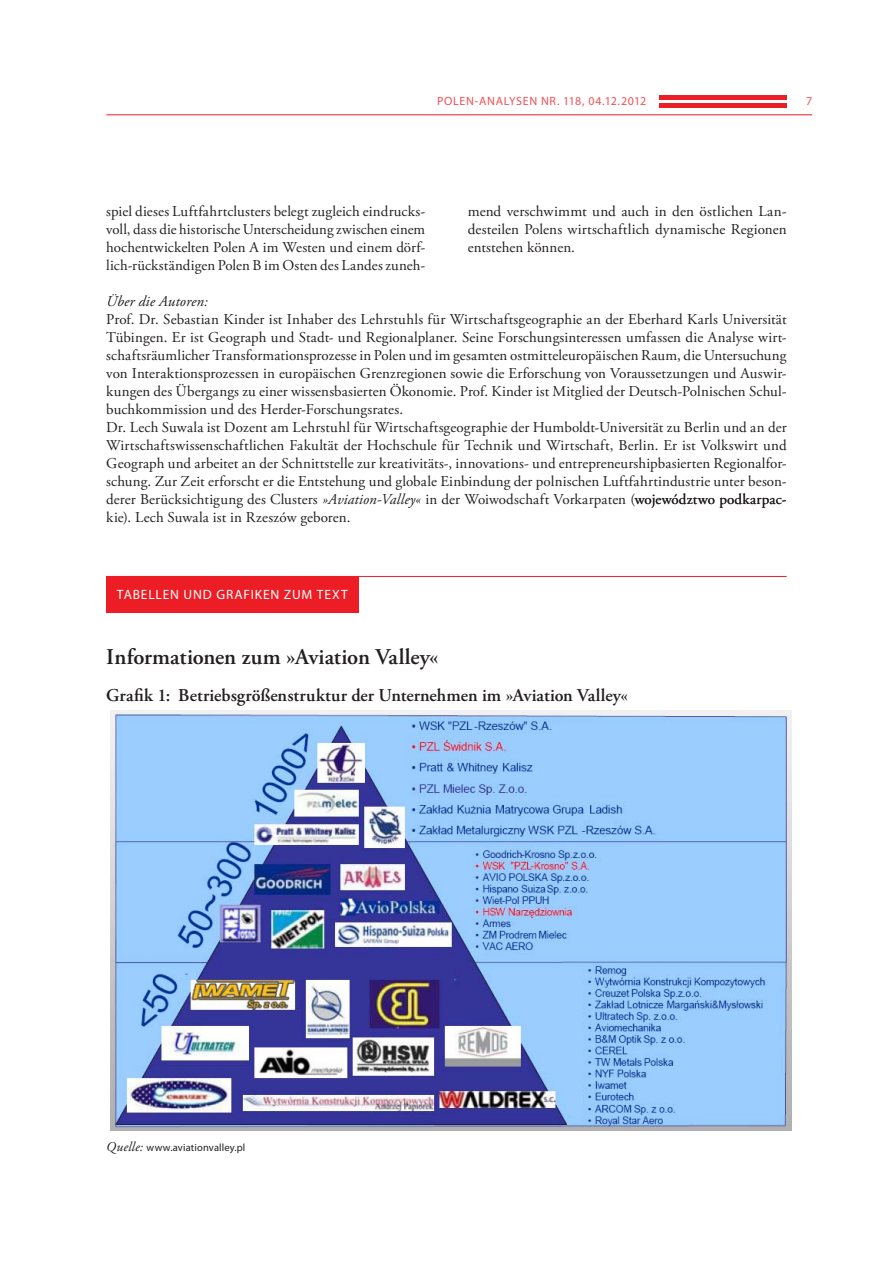
<style>
.page{position:relative;width:893px;height:1263px;background:#fff}
.page>*{position:absolute;margin:0;border:0;box-sizing:border-box;transform-origin:0 0}
.Ueberschrift_Artikel{font:600 22.5px "Adobe Garamond Pro";color:#231f20}
.Ueberschrift_Tabelle{font:600 18px "Adobe Garamond Pro";color:#231f20}
.Nach_Ueberschrift_2{font:15px/18px "Adobe Garamond Pro";letter-spacing:.01em;color:#231f20;text-align:justify}
.Standardtext_Artikel{font:15px/18px "Adobe Garamond Pro";letter-spacing:.005em;color:#231f20;text-align:justify}
.Ueber_den_Autor{font:italic 15px "Adobe Garamond Pro";letter-spacing:.005em;color:#231f20}
.Abschnittsueberschri{font:13.5px "Myriad Pro";letter-spacing:.06em;color:#fff}
.t1{font:12px "Myriad Pro";letter-spacing:.05em;color:#f05156}
.Quelle_Tabelle_1{font:10.5px "Myriad Pro";letter-spacing:.01em;color:#231f20}
.s1{font-style:italic}
.s2{font-family:"Adobe Garamond Pro";font-style:italic;font-size:13.5px}
</style>
<div class="page">
<div style="left:659px;top:103px;width:128px;height:5px;background:#ec1d24"></div>
<hr style="left:659px;top:96px;width:128px;height:4px;background:#ec1d24">
<hr style="left:106px;top:114px;width:706px;height:1px;background:#ec1d24">
<hr style="left:106px;top:576px;width:681px;height:1px;background:#ec1d24">
<div style="left:106px;top:576px;width:253px;height:36px;background:#ec1d24"></div>
<img style="left:111px;top:711px;width:680px;height:420px">
<p class="t1" style="left:437px;top:94px;width:211px">POLEN-ANALYSEN NR. 118, 04.12.2012</p>
<p class="t1" style="left:806px;top:94px;width:8px">7</p>
<p class="Standardtext_Artikel" style="left:106px;top:203px;width:320px">spiel dieses Luftfahrtclusters belegt zugleich eindrucks&shy;voll, dass die historische Unterscheidung zwischen einem hochentwickelten Polen A im Westen und einem dörf&shy;lich-rückständigen Polen B im Osten des Landes zuneh-</p>
<p class="Standardtext_Artikel" style="left:468px;top:203px;width:320px">mend verschwimmt und auch in den östlichen Lan&shy;desteilen Polens wirtschaftlich dynamische Regionen entstehen können.</p>
<p class="Ueber_den_Autor" style="left:106px;top:292px;width:103px">Über die Autoren:</p>
<p class="Nach_Ueberschrift_2" style="left:106px;top:311px;width:682px">Prof. Dr. Sebastian Kinder ist Inhaber des Lehrstuhls für Wirtschaftsgeographie an der Eberhard Karls Universität Tübingen. Er ist Geograph und Stadt- und Regionalplaner. Seine Forschungsinteressen umfassen die Analyse wirt&shy;schaftsräumlicher Transformationsprozesse in Polen und im gesamten ostmitteleuropäischen Raum, die Untersuchung von Interaktionsprozessen in europäischen Grenzregionen sowie die Erforschung von Voraussetzungen und Auswir&shy;kungen des Übergangs zu einer wissensbasierten Ökonomie. Prof. Kinder ist Mitglied der Deutsch-Polnischen Schul&shy;buchkommission und des Herder-Forschungsrates.</p>
<p class="Nach_Ueberschrift_2" style="left:106px;top:419px;width:682px">Dr. Lech Suwala ist Dozent am Lehrstuhl für Wirtschaftsgeographie der Humboldt-Universität zu Berlin und an der Wirtschaftswissenschaftlichen Fakultät der Hochschule für Technik und Wirtschaft, Berlin. Er ist Volkswirt und Geograph und arbeitet an der Schnittstelle zur kreativitäts-, innovations- und entrepreneurshipbasierten Regionalfor&shy;schung. Zur Zeit erforscht er die Entstehung und globale Einbindung der polnischen Luftfahrtindustrie unter beson&shy;derer Berücksichtigung des Clusters <span class="s1">»Aviation-Valley«</span> in der Woiwodschaft Vorkarpaten (województwo podkarpac&shy;kie). Lech Suwala ist in Rzeszów geboren.</p>
<p class="Abschnittsueberschri" style="left:117px;top:586px;width:232px">TABELLEN UND GRAFIKEN ZUM TEXT</p>
<p class="Ueberschrift_Artikel" style="left:106px;top:644px;width:334px">Informationen zum »Aviation Valley«</p>
<p class="Ueberschrift_Tabelle" style="left:106px;top:685px;width:523px">Grafik 1: Betriebsgrößenstruktur der Unternehmen im »Aviation Valley«</p>
<p class="Quelle_Tabelle_1" style="left:106px;top:1141px;width:141px"><span class="s2">Quelle:</span> www.aviationvalley.pl</p>
</div>
